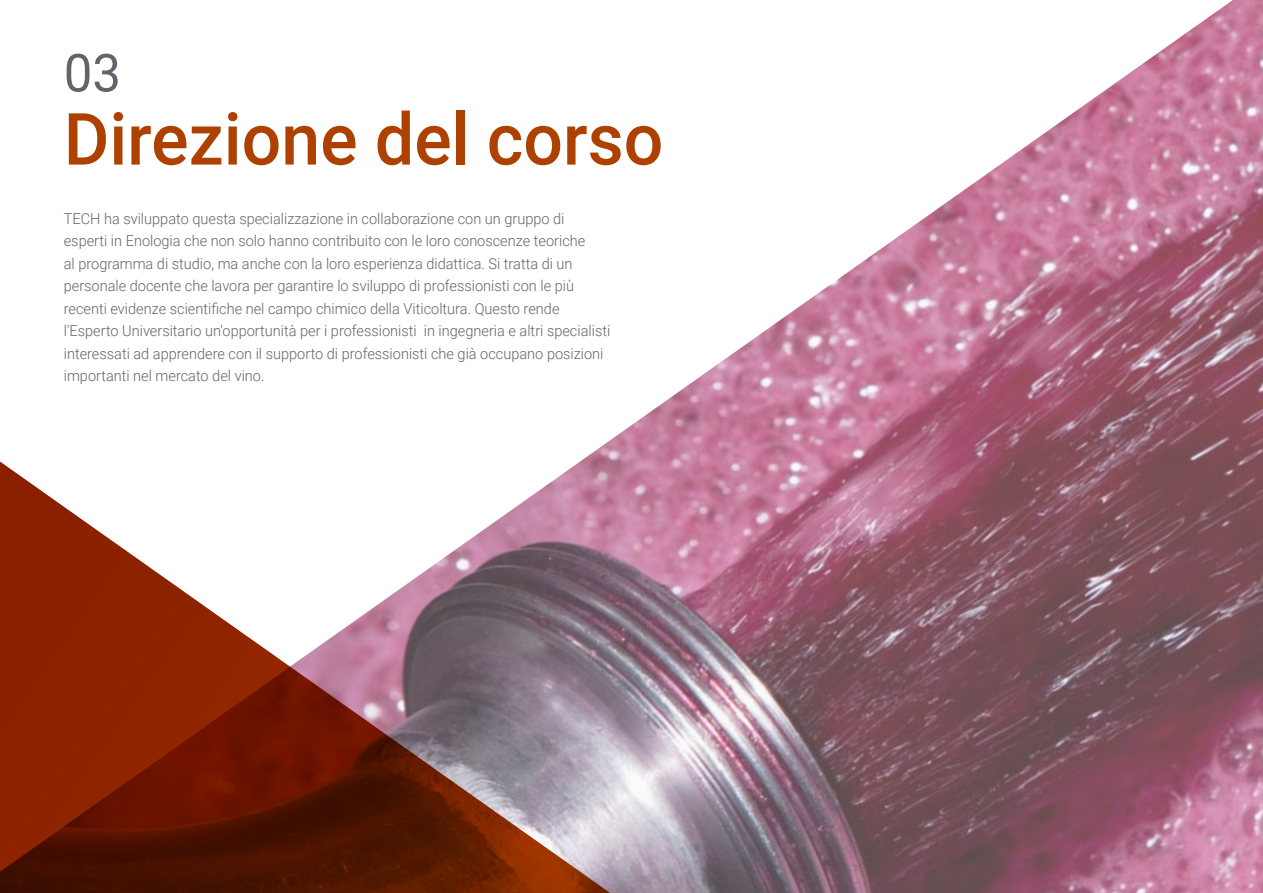
<style>
.page{position:relative;width:1263px;height:893px;background:#fff}
.page>*{position:absolute;margin:0;border:0;box-sizing:border-box;transform-origin:0 0}
.t1{font:500 72px "Roboto";color:#ae4000}
.t2{font:52.5px "Roboto";color:#61646a}
.t3{font:300 15px/22.5px "Roboto";color:#61646a}
</style>
<div class="page">
<img style="left:602px;top:0;width:661px;height:893px">
<svg style="left:0;top:446px;width:640px;height:447px"></svg>
<h2 class="t2" style="left:64px;top:36px;width:59px">03</h2>
<h1 class="t1" style="left:64px;top:89px;width:601px">Direzione del corso</h1>
<p class="t3" style="left:64px;top:207px;width:548px">TECH ha sviluppato questa specializzazione in collaborazione con un gruppo di esperti in Enologia che non solo hanno contribuito con le loro conoscenze teoriche<br>al programma di studio, ma anche con la loro esperienza didattica. Si tratta di un personale docente che lavora per garantire lo sviluppo di professionisti con le più recenti evidenze scientifiche nel campo chimico della Viticoltura. Questo rende l'Esperto Universitario un'opportunità per i professionisti in ingegneria e altri specialisti interessati ad apprendere con il supporto di professionisti che già occupano posizioni importanti nel mercato del vino.</p>
</div>
